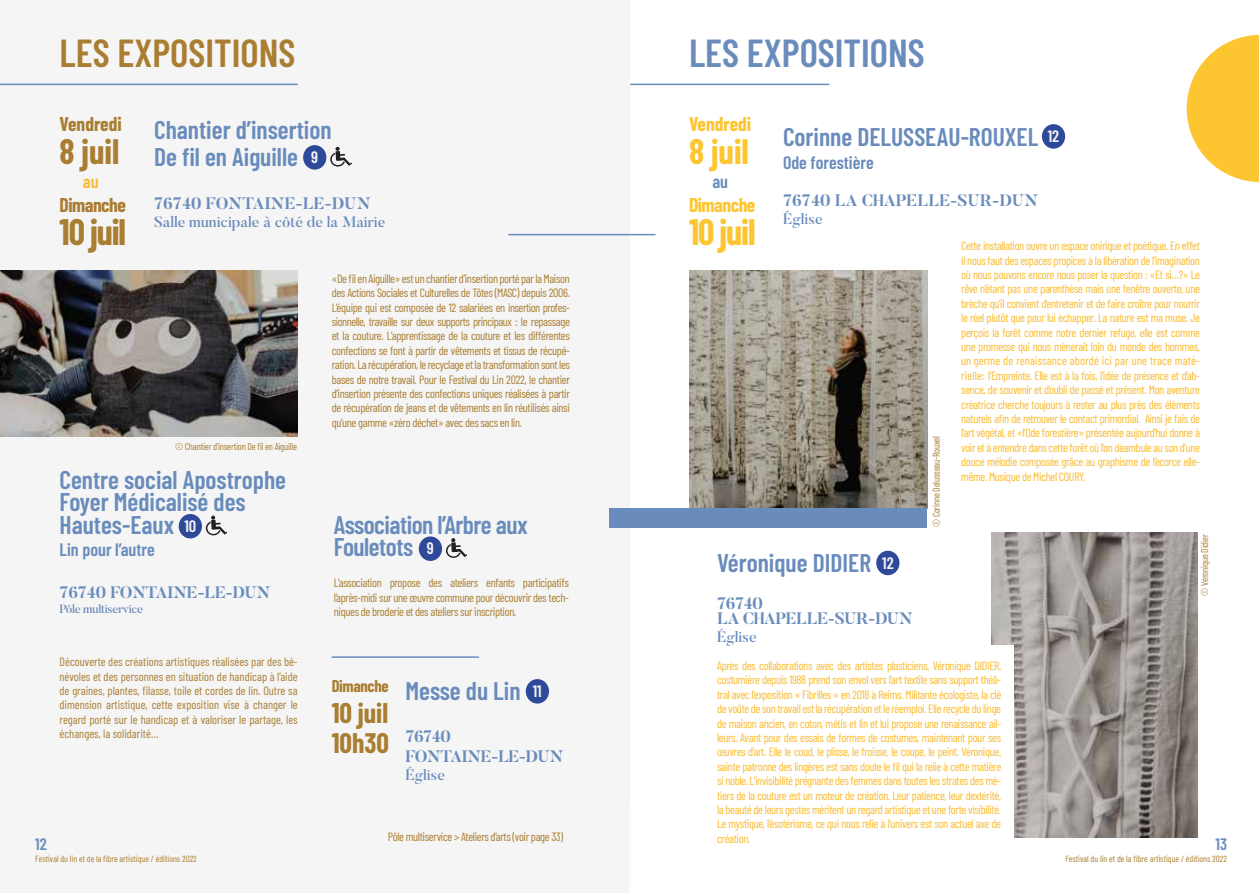
<style>
.page{position:relative;width:1259px;height:893px;background:#fff}
.page>*{position:absolute;margin:0;border:0;box-sizing:border-box;transform-origin:0 0}
.t1{font:600 39px "Barlow Condensed";color:#a97e32}
.t2{font:600 39px "Barlow Condensed";color:#698cbc}
.t3{font:700 36px "Barlow Condensed";letter-spacing:-.03em;color:#a97e32}
.t4{font:700 36px "Barlow Condensed";letter-spacing:-.03em;color:#fdc52f}
.t5{font:700 34.5px "Barlow Condensed";color:#a97e32}
.t6{font:700 34.5px "Barlow Condensed";color:#fdc52f}
.t7{font:700 27.75px "Barlow Condensed";color:#a97e32}
.t8{font:700 27.6px "Barlow Condensed";color:#a97e32}
.t9{font:600 25.5px/22.5px "Barlow Condensed";color:#698cbc}
.t10{font:600 25.5px/22.5px "Barlow Condensed";letter-spacing:-.02em;color:#698cbc}
.t11{font:700 19.5px "Barlow Condensed";color:#a97e32}
.t12{font:700 19.5px "Barlow Condensed";letter-spacing:-.025em;color:#a97e32}
.t13{font:700 19.5px "Barlow Condensed";color:#fdc52f}
.t14{font:700 19.5px "Barlow Condensed";letter-spacing:-.025em;color:#fdc52f}
.t15{font:600 18px "Barlow Condensed";color:#698cbc}
.t16{font:600 18px "Barlow Condensed";color:#fbbb30}
.t17{font:700 16.65px "Barlow Condensed";letter-spacing:-.02em;color:#a97e32}
.t18{font:700 16.5px/19.8px "Butler";letter-spacing:-.02em;color:#698cbc}
.t19{font:700 16.5px "Butler";color:#698cbc}
.t20{font:600 16.5px "Barlow Condensed";color:#f5f5f5}
.t21{font:600 16.5px "Barlow Condensed";color:#698cbc}
.t22{font:500 15px "Butler";color:#698cbc}
.t23{font:12px/14.4px "Barlow Condensed";letter-spacing:-.03em;color:#fbbb30;text-align:justify}
.t24{font:12px/14.4px "Barlow Condensed";letter-spacing:-.03em;color:#a97e32;text-align:justify}
.t25{font:500 12px "Butler";letter-spacing:-.025em;color:#698cbc}
.t26{font:9.75px "Barlow Condensed";letter-spacing:-.02em;color:#a97e32}
.t27{font:9px "Barlow Condensed";color:#a97e32}
</style>
<div class="page">
<div style="left:0;top:0;width:630px;height:805px;background:#f5f5f5"></div>
<hr style="left:508px;top:234px;width:147px;height:1px;background:#698cbc">
<hr style="left:0;top:84px;width:298px;height:1px;background:#698cbc">
<img style="left:0;top:271px;width:298px;height:165px">
<img style="left:689px;top:271px;width:238px;height:237px">
<img style="left:992px;top:533px;width:205px;height:305px">
<div style="left:704px;top:645px;width:310px;height:218px;background:#fff"></div>
<hr style="left:630px;top:84px;width:199px;height:1px;background:#698cbc">
<div style="left:609px;top:508px;width:318px;height:19px;background:#698cbc"></div>
<svg style="left:1186px;top:35px;width:73px;height:147px"></svg>
<hr style="left:332px;top:656px;width:147px;height:2px;background:#698cbc">
<svg style="left:330px;top:147px;width:21px;height:20px"></svg>
<div style="left:303px;top:145px;width:23px;height:25px;background:#2e4999;border-radius:50%"></div>
<svg style="left:446px;top:538px;width:21px;height:20px"></svg>
<div style="left:419px;top:536px;width:23px;height:25px;background:#2e4999;border-radius:50%"></div>
<svg style="left:206px;top:516px;width:21px;height:20px"></svg>
<div style="left:179px;top:514px;width:23px;height:24px;background:#2e4999;border-radius:50%"></div>
<div style="left:526px;top:679px;width:23px;height:25px;background:#2e4999;border-radius:50%"></div>
<div style="left:1042px;top:124px;width:23px;height:25px;background:#2e4999;border-radius:50%"></div>
<div style="left:876px;top:551px;width:23px;height:24px;background:#2e4999;border-radius:50%"></div>
<h1 class="t1" style="left:60px;top:25px;width:237px">LES EXPOSITIONS</h1>
<h1 class="t2" style="left:689px;top:25px;width:237px">LES EXPOSITIONS</h1>
<h3 class="t11" style="left:60px;top:110px;width:64px">Vendredi</h3>
<h3 class="t5" style="left:60px;top:127px;width:61px">8 juil</h3>
<h3 class="t12" style="left:60px;top:191px;width:68px">Dimanche</h3>
<h2 class="t3" style="left:60px;top:206px;width:68px">10 juil</h2>
<h3 class="t13" style="left:689px;top:110px;width:64px">Vendredi</h3>
<h3 class="t6" style="left:689px;top:127px;width:61px">8 juil</h3>
<h3 class="t14" style="left:689px;top:191px;width:68px">Dimanche</h3>
<h2 class="t4" style="left:689px;top:206px;width:68px">10 juil</h2>
<h3 class="t9" style="left:154px;top:115px;width:179px;line-height:27px">Chantier d’insertion<br>De fil en Aiguille</h3>
<h3 class="t19" style="left:154px;top:192px;width:218px">76740 FONTAINE-LE-DUN</h3>
<p class="t22" style="left:154px;top:212px;width:233px">Salle municipale à côté de la Mairie</p>
<h3 class="t9" style="left:783px;top:124px;width:257px">Corinne DELUSSEAU-ROUXEL</h3>
<h3 class="t15" style="left:783px;top:149px;width:92px">Ode forestière</h3>
<h3 class="t19" style="left:783px;top:189px;width:257px">76740 LA CHAPELLE-SUR-DUN</h3>
<p class="t22" style="left:783px;top:209px;width:41px">Église</p>
<h3 class="t20" style="left:1047px;top:124px;width:13px">12</h3>
<h3 class="t20" style="left:311px;top:145px;width:8px">9</h3>
<h3 class="t16" style="left:83px;top:169px;width:17px">au</h3>
<h3 class="t15" style="left:712px;top:169px;width:17px">au</h3>
<p class="t23" style="left:961px;top:238px;width:240px">Cette installation ouvre un espace onirique et poétique. En effet il nous faut des espaces propices à la libération de l’imagination où nous pouvons encore nous poser la question : «Et si…?» Le rêve n’étant pas une parenthèse mais une fenêtre ouverte, une brèche qu’il convient d’entretenir et de faire croître pour nourrir le réel plutôt que pour lui échapper. La nature est ma muse. Je perçois la forêt comme notre dernier refuge, elle est comme une promesse qui nous mènerait loin du monde des hommes, un germe de renaissance abordé ici par une trace maté&shy;rielle: l’Empreinte. Elle est à la fois, l’idée de présence et d’ab&shy;sence, de souvenir et d’oubli de passé et présent. Mon aventure créatrice cherche toujours à rester au plus près des éléments naturels afin de retrouver le contact primordial. Ainsi je fais de l’art végétal, et «l’Ode forestière» présentée aujourd’hui donne à voir et à entendre dans cette forêt où l’on déambule au son d’une douce mélodie composée grâce au graphisme de l’écorce elle&shy;même. Musique de Michel COURY.</p>
<p class="t24" style="left:332px;top:270px;width:240px">«De fil en Aiguille» est un chantier d’insertion porté par la Maison des Actions Sociales et Culturelles de Tôtes (MASC) depuis 2006.<br>L’équipe qui est composée de 12 salariées en insertion profes&shy;sionnelle, travaille sur deux supports principaux : le repassage et la couture. L’apprentissage de la couture et les différentes confections se font à partir de vêtements et tissus de récupé&shy;ration. La récupération, le recyclage et la transformation sont les bases de notre travail. Pour le Festival du Lin 2022, le chantier d’insertion présente des confections uniques réalisées à partir de récupération de jeans et de vêtements en lin réutilisés ainsi qu’une gamme «zéro déchet» avec des sacs en lin.</p>
<p class="t26" style="left:175px;top:440px;width:123px">© Chantier d’insertion De fil en Aiguille</p>
<p class="t26" style="left:929px;top:527px;width:92px;rotate:-90deg">© Corinne Delusseau-Rouxel</p>
<h3 class="t9" style="left:60px;top:467px;width:228px">Centre social Apostrophe<br>Foyer Médicalisé des<br>Hautes-Eaux</h3>
<h3 class="t15" style="left:60px;top:537px;width:97px">Lin pour l’autre</h3>
<h3 class="t18" style="left:60px;top:583px;width:213px">76740 FONTAINE-LE-DUN</h3>
<p class="t25" style="left:60px;top:601px;width:85px">Pôle multiservice</p>
<h3 class="t10" style="left:334px;top:512px;width:195px">Association l’Arbre aux<br>Fouletots</h3>
<p class="t24" style="left:334px;top:575px;width:236px">L’association propose des ateliers enfants participatifs l’après-midi sur une œuvre commune pour découvrir des tech&shy;niques de broderie et des ateliers sur inscription.</p>
<h3 class="t20" style="left:184px;top:514px;width:13px">10</h3>
<p class="t26" style="left:1197px;top:596px;width:63px;rotate:-90deg">© Véronique Didier</p>
<h3 class="t20" style="left:427px;top:537px;width:8px">9</h3>
<h3 class="t9" style="left:717px;top:550px;width:155px">Véronique DIDIER</h3>
<h3 class="t18" style="left:717px;top:597px;width:197px;line-height:14.5px">76740<br>LA CHAPELLE-SUR-DUN</h3>
<p class="t22" style="left:717px;top:627px;width:41px">Église</p>
<h3 class="t20" style="left:882px;top:551px;width:13px">12</h3>
<p class="t24" style="left:60px;top:654px;width:240px">Découverte des créations artistiques réalisées par des bé&shy;névoles et des personnes en situation de handicap à l’aide de graines, plantes, filasse, toile et cordes de lin. Outre sa dimension artistique, cette exposition vise à changer le regard porté sur le handicap et à valoriser le partage, les échanges, la solidarité…</p>
<h3 class="t21" style="left:35px;top:832px;width:13px">12</h3>
<p class="t27" style="left:35px;top:852px;width:163px">Festival du lin et de la fibre artistique / éditions 2022</p>
<h3 class="t17" style="left:332px;top:675px;width:59px">Dimanche</h3>
<h3 class="t7" style="left:332px;top:693px;width:58px">10 juil</h3>
<h3 class="t8" style="left:332px;top:723px;width:59px">10h30</h3>
<h3 class="t9" style="left:405px;top:678px;width:117px">Messe du Lin</h3>
<h3 class="t18" style="left:405px;top:727px;width:160px">76740<br>FONTAINE-LE-DUN</h3>
<p class="t22" style="left:405px;top:765px;width:41px">Église</p>
<h3 class="t20" style="left:533px;top:679px;width:10px">11</h3>
<p class="t24" style="left:388px;top:829px;width:177px">Pôle multiservice &gt; Ateliers d’arts (voir page 33)</p>
<p class="t23" style="left:717px;top:658px;width:286px">Après des collaborations avec des artistes plasticiens, Véronique DIDIER, costumière depuis 1988 prend son envol vers l’art textile sans support théâ&shy;tral avec l’exposition « Fibrilles » en 2018 à Reims. Militante écologiste, la clé de voûte de son travail est la récupération et le réemploi. Elle recycle du linge de maison ancien, en coton, métis et lin et lui propose une renaissance ail&shy;leurs. Avant pour des essais de formes de costumes, maintenant pour ses œuvres d’art. Elle le coud, le plisse, le froisse, le coupe, le peint. Véronique, sainte patronne des lingères est sans doute le fil qui la relie à cette matière si noble. L’invisibilité prégnante des femmes dans toutes les strates des mé&shy;tiers de la couture est un moteur de création. Leur patience, leur dextérité, la beauté de leurs gestes méritent un regard artistique et une forte visibilité.<br>Le mystique, l’ésotérisme, ce qui nous relie à l’univers est son actuel axe de création.</p>
<h3 class="t21" style="left:1215px;top:832px;width:13px">13</h3>
<p class="t27" style="left:1065px;top:853px;width:163px">Festival du lin et de la fibre artistique / éditions 2022</p>
</div>
